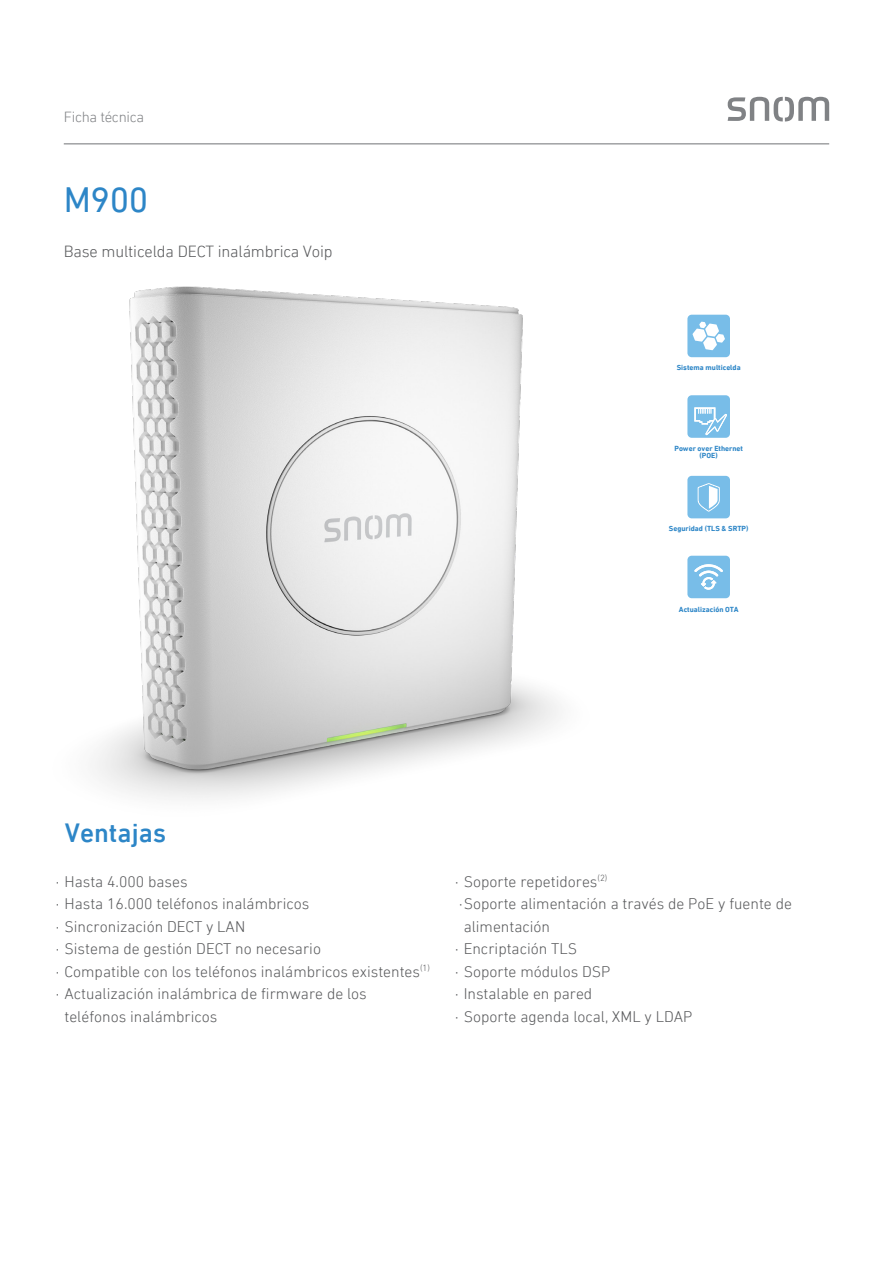
<style>
.page{position:relative;width:893px;height:1263px;background:#fff}
.page>*{position:absolute;margin:0;border:0;box-sizing:border-box;transform-origin:0 0}
.t1{font:36px "DIN Next LT Pro";color:#2d86c7}
.Featureliste_Rücksei{font:500 27px "DIN Next LT Pro";color:#2d86c7}
.t2{font:300 16.5px "DIN Next LT Pro";letter-spacing:-.01em;color:#57585a}
.Featureliste_Rücksei-2{font:300 15.75px/22.5px "DIN Next LT Pro";color:#57585a}
.Überschrift_Datenblä{font:300 15px "DIN Next LT Pro";letter-spacing:-.02em;color:#808285}
.t3{font:700 7.5px/7.5px "DIN Next LT Pro";color:#2d86c7;text-align:center}
</style>
<div class="page">
<svg style="left:728px;top:97px;width:101px;height:25px"></svg>
<img style="left:94px;top:286px;width:465px;height:513px">
<hr style="left:64px;top:143px;width:765px;height:1px;background:#808285">
<svg style="left:687px;top:395px;width:43px;height:43px;background:#8ec7eb"></svg>
<div style="left:687px;top:476px;width:43px;height:42px;background:#78bde8;border-radius:4px"></div>
<svg style="left:698px;top:483px;width:22px;height:29px"></svg>
<div style="left:687px;top:556px;width:43px;height:42px;background:#78bde8;border-radius:4px"></div>
<svg style="left:694px;top:564px;width:29px;height:26px"></svg>
<div style="left:687px;top:315px;width:43px;height:42px;background:#78bde8;border-radius:4px"></div>
<svg style="left:692px;top:322px;width:33px;height:28px"></svg>
<p class="Überschrift_Datenblä" style="left:64px;top:108px;width:82px">Ficha técnica</p>
<p class="t1" style="left:64px;top:178px;width:86px">M900</p>
<p class="t2" style="left:64px;top:241px;width:270px">Base multicelda DECT inalámbrica Voip</p>
<p class="t3" style="left:677px;top:364px;width:65px">Sistema multicelda</p>
<p class="t3" style="left:675px;top:444px;width:70px">Power over Ethernet (POE)</p>
<p class="t3" style="left:669px;top:525px;width:81px">Seguridad (TLS &amp; SRTP)</p>
<p class="t3" style="left:679px;top:605px;width:61px">Actualización OTA</p>
<p class="Featureliste_Rücksei" style="left:65px;top:817px;width:103px">Ventajas</p>
<p class="Featureliste_Rücksei-2" style="left:56px;top:870px;width:133px">· Hasta 4.000 bases</p>
<p class="Featureliste_Rücksei-2" style="left:56px;top:892px;width:255px">· Hasta 16.000 teléfonos inalámbricos</p>
<p class="Featureliste_Rücksei-2" style="left:56px;top:915px;width:191px">· Sincronización DECT y LAN</p>
<p class="Featureliste_Rücksei-2" style="left:56px;top:937px;width:267px">· Sistema de gestión DECT no necesario</p>
<p class="Featureliste_Rücksei-2" style="left:56px;top:960px;width:376px">· Compatible con los teléfonos inalámbricos existentes<sup>(1)</sup></p>
<p class="Featureliste_Rücksei-2" style="left:64px;top:982px;width:304px;text-indent:-9px">· Actualización inalámbrica de firmware de los teléfonos inalámbricos</p>
<p class="Featureliste_Rücksei-2" style="left:455px;top:870px;width:154px">· Soporte repetidores<sup>(2)</sup></p>
<p class="Featureliste_Rücksei-2" style="left:459px;top:892px;width:334px">·Soporte alimentación a través de PoE y fuente de</p>
<p class="Featureliste_Rücksei-2" style="left:464px;top:915px;width:88px">alimentación</p>
<p class="Featureliste_Rücksei-2" style="left:455px;top:937px;width:123px">· Encriptación TLS</p>
<p class="Featureliste_Rücksei-2" style="left:455px;top:960px;width:157px">· Soporte módulos DSP</p>
<p class="Featureliste_Rücksei-2" style="left:455px;top:982px;width:139px">· Instalable en pared</p>
<p class="Featureliste_Rücksei-2" style="left:455px;top:1005px;width:239px">· Soporte agenda local, XML y LDAP</p>
</div>
